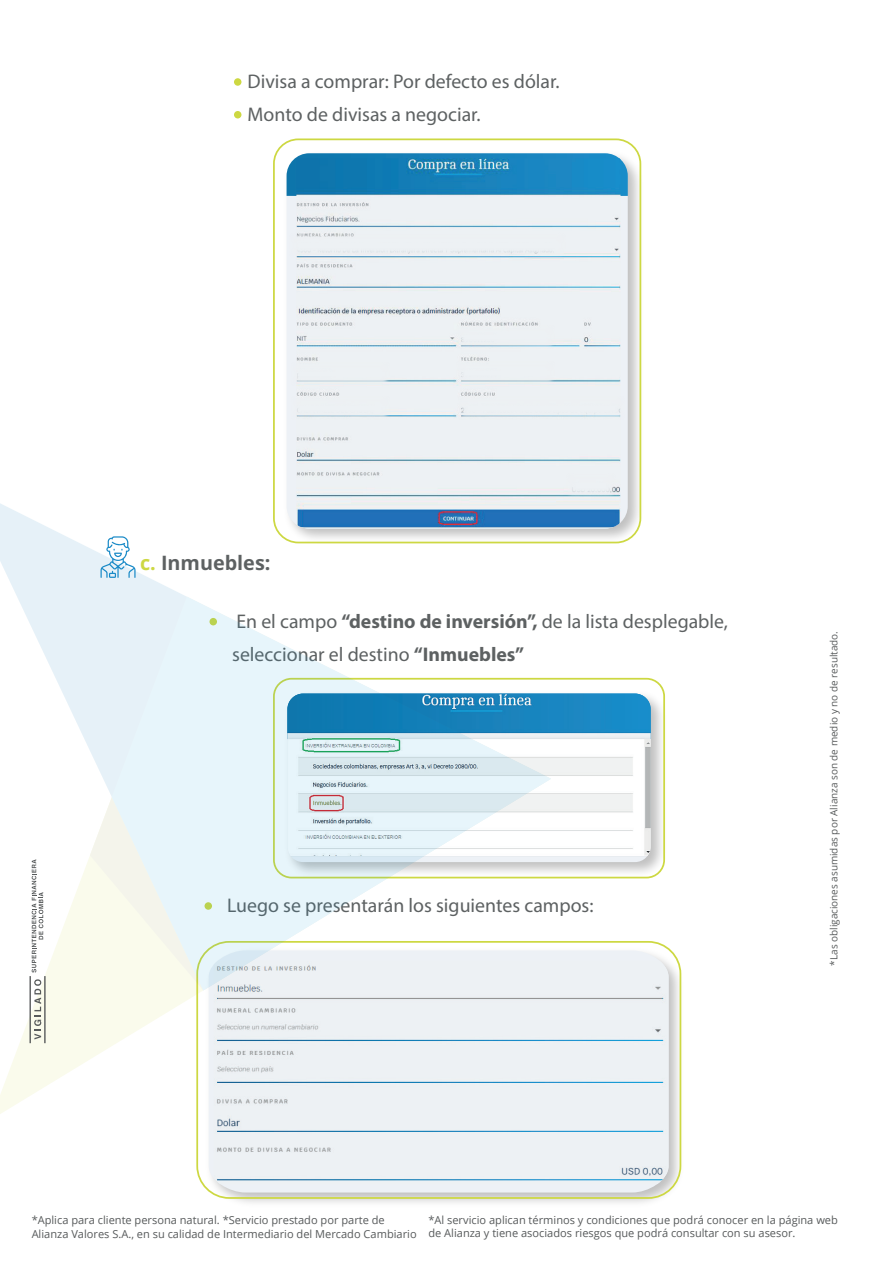
<style>
.page{position:relative;width:875px;height:1268px;background:#fff}
.page>*{position:absolute;margin:0;border:0;box-sizing:border-box;transform-origin:0 0}
.t1{font:19.78px/33px "Myriad Pro";color:#5d6162}
.t2{font:19.78px "Open Sans";color:#5d6162}
.t3{font:11.03px/13.7px "Open Sans";color:#575a5b}
.t4{font:9.97px "Open Sans";color:#575a5b}
.s1{color:#cdd842}
.s2{font-weight:700}
</style>
<div class="page">
<img style="left:201px;top:943px;width:481px;height:260px">
<svg style="left:209px;top:950px;width:460px;height:242px;background:#ecf0f4"></svg>
<img style="left:214px;top:961px;width:455px;height:223px">
<div style="left:234px;top:78px;width:7px;height:8px;background:#cdd842;border-radius:50%"></div>
<div style="left:234px;top:111px;width:7px;height:7px;background:#cdd842;border-radius:50%"></div>
<img style="left:551px;top:686px;width:114px;height:193px">
<img style="left:551px;top:694px;width:100px;height:162px">
<img style="left:279px;top:146px;width:363px;height:398px">
<svg style="left:287px;top:153px;width:341px;height:43px;background:#3390c1"></svg>
<img style="left:296px;top:158px;width:325px;height:371px">
<svg style="left:0;top:990px;width:551px;height:130px;fill:#edf1f4"></svg>
<svg style="left:0;top:485px;width:551px;height:505px"></svg>
<svg style="left:90px;top:797px;width:22px;height:193px"></svg>
<svg style="left:112px;top:597px;width:439px;height:393px;fill:#e7f5fb"></svg>
<svg style="left:101px;top:536px;width:35px;height:42px"></svg>
<img style="left:273px;top:206px;width:320px;height:79px">
<img style="left:428px;top:298px;width:155px;height:35px">
<img style="left:428px;top:333px;width:155px;height:80px">
<img style="left:273px;top:334px;width:145px;height:35px">
<img style="left:273px;top:369px;width:145px;height:79px">
<img style="left:431px;top:368px;width:211px;height:80px">
<img style="left:538px;top:446px;width:104px;height:79px">
<svg style="left:34px;top:979px;width:7px;height:60px"></svg>
<hr style="left:30px;top:976px;width:1px;height:67px;background:#575a5b">
<hr style="left:44px;top:976px;width:2px;height:67px;background:#575a5b">
<svg style="left:32px;top:859px;width:11px;height:114px"></svg>
<h1 class="t1" style="left:248px;top:64px;width:314px">Divisa a comprar: Por defecto es dólar.<br>Monto de divisas a negociar.</h1>
<h1 class="t2" style="left:140px;top:549px;width:132px"><span class="s1">c.</span> Inmuebles:</h1>
<h1 class="t1" style="left:232px;top:605px;width:497px">En el campo <span class="s2">“destino de inversión”,</span> de la lista desplegable, seleccionar el destino <span class="s2">“Inmuebles”</span></h1>
<h1 class="t1" style="left:227px;top:889px;width:368px">Luego se presentarán los siguientes campos:</h1>
<p class="t4" style="left:827px;top:966px;width:336px;rotate:-90deg">*Las obligaciones asumidas por Alianza son de medio y no de resultado.</p>
<p class="t3" style="left:32px;top:1213px;width:387px">*Aplica para cliente persona natural. *Servicio prestado por parte de<br>Alianza Valores S.A., en su calidad de Intermediario del Mercado Cambiario</p>
<p class="t3" style="left:428px;top:1214px;width:411px;line-height:12.3px">*Al servicio aplican términos y condiciones que podrá conocer en la página web de Alianza y tiene asociados riesgos que podrá consultar con su asesor.</p>
</div>
